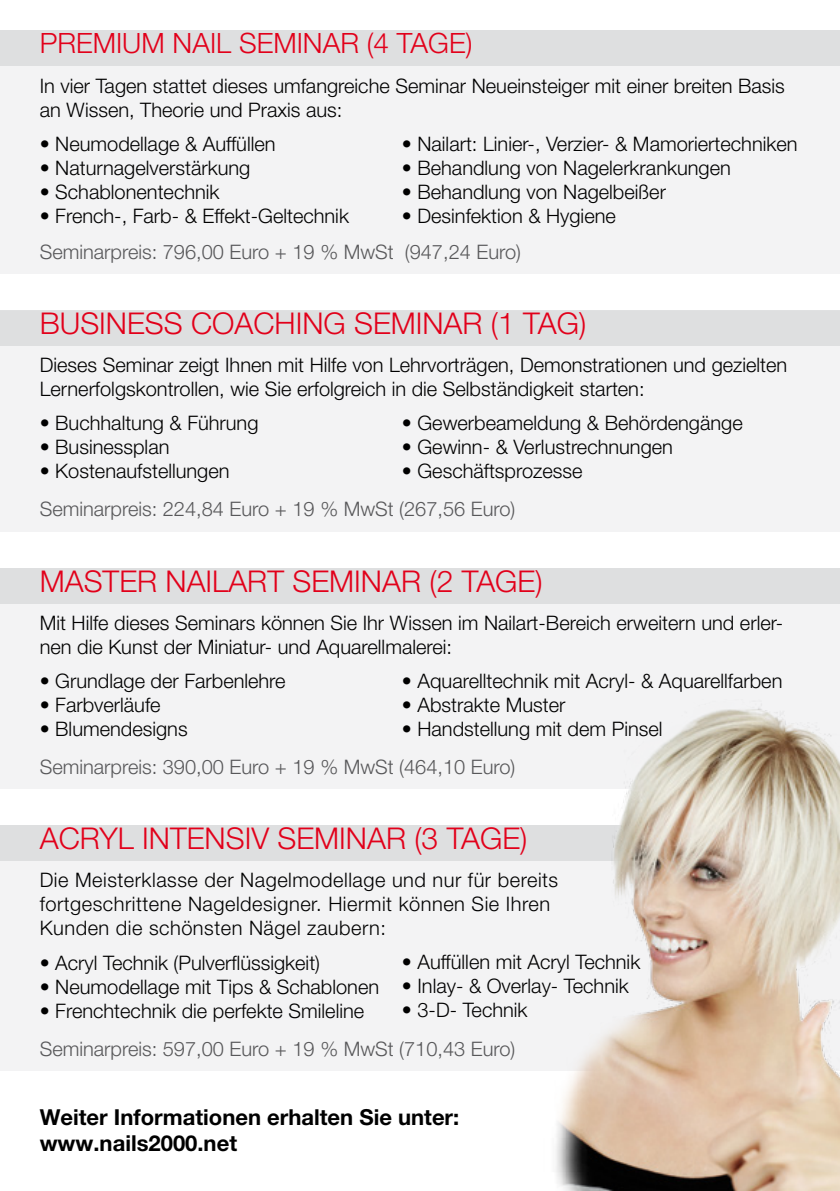
<style>
.page{position:relative;width:840px;height:1191px;background:#fff}
.page>*{position:absolute;margin:0;border:0;box-sizing:border-box;transform-origin:0 0}
.t1{font:300 30px "Helvetica Neue";color:#e2001a}
.t2{font:300 28px "Helvetica Neue";color:#e2001a}
.t3{font:700 22px/26.4px "Helvetica Neue LT Pro";color:#000}
.t4{font:300 20px/24px "Helvetica Neue LT Pro";color:#000}
.t5{font:300 20px "Helvetica Neue LT Pro";color:#58585a}
.t6{font:300 20px/24px "Helvetica Neue LT Pro";letter-spacing:.025em;color:#000}
</style>
<div class="page">
<div style="left:0;top:825px;width:839px;height:246px;background:#f3f3f4"></div>
<div style="left:0;top:825px;width:839px;height:36px;background:#d9dadb"></div>
<div style="left:0;top:568px;width:839px;height:221px;background:#f3f3f4"></div>
<div style="left:0;top:568px;width:839px;height:35px;background:#d9dadb"></div>
<div style="left:0;top:311px;width:839px;height:220px;background:#f3f3f4"></div>
<div style="left:0;top:311px;width:839px;height:35px;background:#d9dadb"></div>
<img style="left:556px;top:708px;width:283px;height:483px">
<div style="left:0;top:30px;width:839px;height:244px;background:#f3f3f4"></div>
<div style="left:0;top:30px;width:839px;height:35px;background:#d9dadb"></div>
<h2 class="t2" style="left:40px;top:26px;width:434px">PREMIUM NAIL SEMINAR (4 TAGE)</h2>
<p class="t4" style="left:40px;top:73px;width:746px">In vier Tagen stattet dieses umfangreiche Seminar Neueinsteiger mit einer breiten Basis an Wissen, Theorie und Praxis aus:</p>
<p class="t4" style="left:40px;top:131px;width:237px">• Neumodellage &amp; Auffüllen</p>
<p class="t4" style="left:40px;top:155px;width:212px">• Naturnagelverstärkung</p>
<p class="t4" style="left:40px;top:179px;width:181px">• Schablonentechnik</p>
<p class="t4" style="left:40px;top:203px;width:310px">• French-, Farb- &amp; Effekt-Geltechnik</p>
<p class="t4" style="left:401px;top:131px;width:397px">• Nailart: Linier-, Verzier- &amp; Mamoriertechniken</p>
<p class="t4" style="left:401px;top:155px;width:330px">• Behandlung von Nagelerkrankungen</p>
<p class="t4" style="left:401px;top:179px;width:265px">• Behandlung von Nagelbeißer</p>
<p class="t4" style="left:401px;top:203px;width:215px">• Desinfektion &amp; Hygiene</p>
<p class="t5" style="left:40px;top:240px;width:482px">Seminarpreis: 796,00 Euro + 19 % MwSt (947,24 Euro)</p>
<h1 class="t1" style="left:40px;top:305px;width:547px">BUSINESS COACHING SEMINAR (1 TAG)</h1>
<p class="t4" style="left:40px;top:353px;width:748px">Dieses Seminar zeigt Ihnen mit Hilfe von Lehrvorträgen, Demonstrationen und gezielten<br>Lernerfolgskontrollen, wie Sie erfolgreich in die Selbständigkeit starten:</p>
<p class="t4" style="left:40px;top:411px;width:220px">• Buchhaltung &amp; Führung</p>
<p class="t4" style="left:40px;top:435px;width:131px">• Businessplan</p>
<p class="t4" style="left:40px;top:459px;width:191px">• Kostenaufstellungen</p>
<p class="t4" style="left:401px;top:410px;width:342px">• Gewerbeameldung &amp; Behördengänge</p>
<p class="t4" style="left:401px;top:434px;width:272px">• Gewinn- &amp; Verlustrechnungen</p>
<p class="t4" style="left:401px;top:458px;width:182px">• Geschäftsprozesse</p>
<p class="t5" style="left:40px;top:497px;width:477px">Seminarpreis: 224,84 Euro + 19 % MwSt (267,56 Euro)</p>
<h1 class="t1" style="left:40px;top:563px;width:504px">MASTER NAILART SEMINAR (2 TAGE)</h1>
<p class="t4" style="left:40px;top:610px;width:744px">Mit Hilfe dieses Seminars können Sie Ihr Wissen im Nailart-Bereich erweitern und erler&shy;nen die Kunst der Miniatur- und Aquarellmalerei:</p>
<p class="t4" style="left:40px;top:668px;width:247px">• Grundlage der Farbenlehre</p>
<p class="t4" style="left:40px;top:692px;width:122px">• Farbverläufe</p>
<p class="t4" style="left:40px;top:716px;width:149px">• Blumendesigns</p>
<p class="t4" style="left:401px;top:668px;width:382px">• Aquarelltechnik mit Acryl- &amp; Aquarellfarben</p>
<p class="t4" style="left:401px;top:692px;width:165px">• Abstrakte Muster</p>
<p class="t4" style="left:401px;top:716px;width:262px">• Handstellung mit dem Pinsel</p>
<p class="t5" style="left:40px;top:754px;width:477px">Seminarpreis: 390,00 Euro + 19 % MwSt (464,10 Euro)</p>
<h1 class="t1" style="left:40px;top:820px;width:489px">ACRYL INTENSIV SEMINAR (3 TAGE)</h1>
<p class="t6" style="left:40px;top:868px;width:519px">Die Meisterklasse der Nagelmodellage und nur für bereits fortgeschrittene Nageldesigner. Hiermit können Sie Ihren<br>Kunden die schönsten Nägel zaubern:</p>
<p class="t4" style="left:40px;top:950px;width:282px">• Acryl Technik (Pulverflüssigkeit)</p>
<p class="t4" style="left:40px;top:974px;width:341px">• Neumodellage mit Tips &amp; Schablonen</p>
<p class="t4" style="left:40px;top:998px;width:326px">• Frenchtechnik die perfekte Smileline</p>
<p class="t4" style="left:401px;top:950px;width:240px">• Auffüllen mit Acryl Technik</p>
<p class="t4" style="left:401px;top:974px;width:228px">• Inlay- &amp; Overlay- Technik</p>
<p class="t4" style="left:401px;top:998px;width:127px">• 3-D- Technik</p>
<p class="t5" style="left:40px;top:1036px;width:477px">Seminarpreis: 597,00 Euro + 19 % MwSt (710,43 Euro)</p>
<p class="t3" style="left:40px;top:1103px;width:421px">Weiter Informationen erhalten Sie unter: www.nails2000.net</p>
</div>
